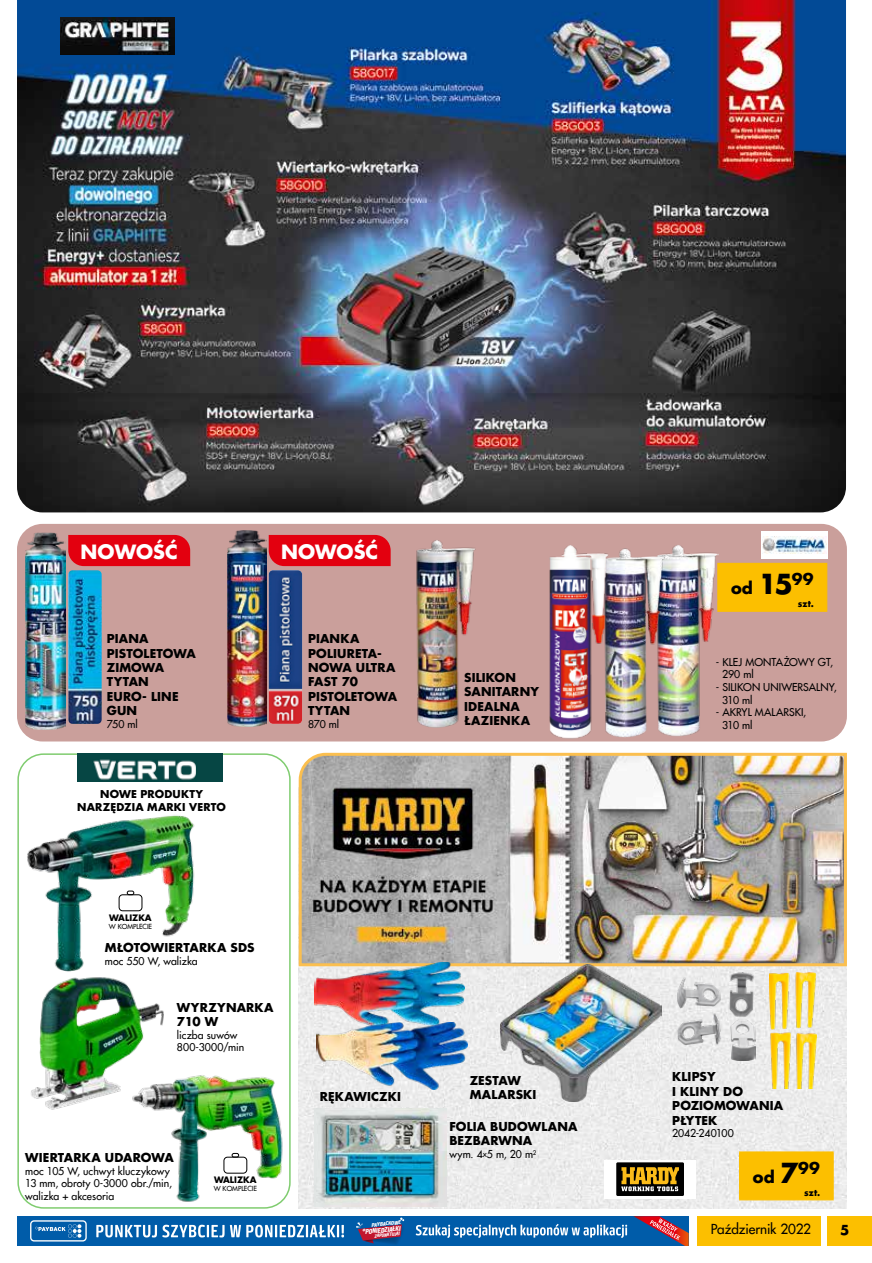
<style>
.page{position:relative;width:872px;height:1263px;background:#fff}
.page>*{position:absolute;margin:0;border:0;box-sizing:border-box;transform-origin:0 0}
.t1{font:700 19.2px "Futura Pl";color:#fff}
.t2{font:700 16.2px "Futura Pl";color:#000}
.t3{font:13.5px "Futura Pl";letter-spacing:-.01em;color:#000}
.t4{font:700 13.5px "Futura Pl";color:#000}
.t5{font:700 12px/14.4px "Futura Pl";letter-spacing:.01em;color:#000}
.t6{font:700 10.65px/12.8px "Futura Pl";letter-spacing:.02em;color:#000;text-align:center}
.t7{font:10.5px/12.6px "Futura Pl";letter-spacing:.005em;color:#000}
.t8{font:700 9px "Futura Pl";letter-spacing:.02em;color:#000}
.t9{font:700 8.7px "Futura Pl";color:#000}
.t10{font:italic 700 6.9px "PAYBACK";color:#fff}
.t11{font:6.75px "Futura Pl";color:#000}
.t12{font:italic 700 5.4px "PAYBACK";color:#fff;scale:1.11 1}
.t13{font:italic 700 4.8px "PAYBACK";color:#fff}
.s1{font-size:27px}
.s2{font-size:8.4px}
</style>
<div class="page">
<div style="left:17px;top:524px;width:830px;height:217px;background:#ca9f9b;border-radius:26px"></div>
<img style="left:299px;top:968px;width:547px;height:241px">
<div style="left:17px;top:753px;width:274px;height:456px;border:2px solid #7fcc6f;border-radius:26px"></div>
<img style="left:227px;top:531px;width:40px;height:195px">
<img style="left:416px;top:540px;width:60px;height:188px">
<img style="left:669px;top:545px;width:49px;height:191px">
<img style="left:298px;top:752px;width:549px;height:216px">
<img style="left:314px;top:1108px;width:132px;height:98px">
<img style="left:314px;top:962px;width:151px;height:64px">
<img style="left:317px;top:1022px;width:150px;height:67px">
<img style="left:501px;top:965px;width:160px;height:136px">
<img style="left:769px;top:972px;width:47px;height:117px">
<img style="left:677px;top:972px;width:78px;height:88px">
<img style="left:129px;top:1056px;width:162px;height:153px">
<img style="left:31px;top:984px;width:136px;height:130px">
<img style="left:77px;top:753px;width:145px;height:29px">
<img style="left:27px;top:815px;width:168px;height:169px">
<img style="left:17px;top:0;width:829px;height:512px">
<img style="left:60px;top:17px;width:114px;height:38px">
<img style="left:68px;top:570px;width:34px;height:154px">
<img style="left:269px;top:570px;width:33px;height:154px">
<img style="left:610px;top:548px;width:59px;height:189px">
<img style="left:549px;top:545px;width:61px;height:194px">
<img style="left:26px;top:532px;width:39px;height:197px">
<div style="left:604px;top:1160px;width:92px;height:38px;background:#fff"></div>
<div style="left:616px;top:1162px;width:68px;height:34px;background:#000"></div>
<svg style="left:621px;top:1167px;width:58px;height:24px"></svg>
<div style="left:761px;top:531px;width:66px;height:28px;background:#fff"></div>
<img style="left:762px;top:536px;width:64px;height:17px">
<hr style="left:739px;top:1151px;width:94px;height:1px;background:#fcbf00">
<div style="left:739px;top:1152px;width:94px;height:47px;background:#fcbf00"></div>
<hr style="left:739px;top:1199px;width:94px;height:1px;background:#fcbf00">
<div style="left:717px;top:563px;width:110px;height:48px;background:#fcbf00"></div>
<hr style="left:717px;top:611px;width:110px;height:1px;background:#fcbf00">
<div style="left:224px;top:1157px;width:23px;height:16px;border:1px solid #000;border-radius:4px"></div>
<svg style="left:232px;top:1153px;width:7px;height:4px"></svg>
<div style="left:119px;top:894px;width:23px;height:17px;border:1px solid #000;border-radius:4px"></div>
<svg style="left:127px;top:891px;width:7px;height:4px"></svg>
<div style="left:68px;top:535px;width:122px;height:31px;background:#e3000f"></div>
<div style="left:269px;top:535px;width:122px;height:31px;background:#e3000f"></div>
<div style="left:697px;top:1216px;width:123px;height:30px;background:#fcbf00"></div>
<div style="left:827px;top:1216px;width:45px;height:30px;background:#fcbf00"></div>
<div style="left:17px;top:1216px;width:671px;height:30px;background:#005ca9"></div>
<svg style="left:356px;top:1218px;width:49px;height:26px"></svg>
<svg style="left:416px;top:1224px;width:211px;height:14px"></svg>
<svg style="left:96px;top:1225px;width:248px;height:12px"></svg>
<svg style="left:633px;top:1216px;width:55px;height:30px"></svg>
<svg style="left:35px;top:1224px;width:46px;height:14px"></svg>
<div style="left:30px;top:1220px;width:57px;height:21px;border:1px solid #fff;border-radius:3px"></div>
<h1 class="t1" style="left:81px;top:539px;width:99px">NOWOŚĆ</h1>
<h1 class="t1" style="left:281px;top:539px;width:99px">NOWOŚĆ</h1>
<p class="t5" style="left:107px;top:631px;width:90px">PIANA<br>PISTOLETOWA<br>ZIMOWA<br>TYTAN<br>EURO- LINE<br>GUN</p>
<p class="t7" style="left:107px;top:718px;width:33px">750 ml</p>
<p class="t6" style="left:77px;top:788px;width:150px">NOWE PRODUKTY<br>NARZĘDZIA MARKI VERTO</p>
<p class="t5" style="left:308px;top:631px;width:90px">PIANKA<br>POLIURETA-<br>NOWA ULTRA<br>FAST 70<br>PISTOLETOWA<br>TYTAN</p>
<p class="t7" style="left:308px;top:718px;width:33px">870 ml</p>
<p class="t9" style="left:109px;top:912px;width:44px">WALIZKA</p>
<p class="t11" style="left:109px;top:922px;width:45px">W KOMPLECIE</p>
<p class="t5" style="left:105px;top:940px;width:151px">MŁOTOWIERTARKA SDS</p>
<p class="t7" style="left:105px;top:954px;width:94px">moc 550 W, walizka</p>
<p class="t5" style="left:177px;top:1000px;width:98px">WYRZYNARKA<br>710 W</p>
<p class="t7" style="left:177px;top:1028px;width:69px">liczba suwów<br>800-3000/min</p>
<p class="t5" style="left:25px;top:1150px;width:150px">WIERTARKA UDAROWA</p>
<p class="t7" style="left:25px;top:1164px;width:148px">moc 105 W, uchwyt kluczykowy<br>13 mm, obroty 0-3000 obr./min, walizka + akcesoria</p>
<p class="t9" style="left:214px;top:1174px;width:44px">WALIZKA</p>
<p class="t11" style="left:214px;top:1185px;width:45px">W KOMPLECIE</p>
<p class="t5" style="left:320px;top:1089px;width:83px">RĘKAWICZKI</p>
<p class="t5" style="left:464px;top:670px;width:76px">SILIKON<br>SANITARNY<br>IDEALNA<br>ŁAZIENKA</p>
<h2 class="t2" style="left:731px;top:577px;width:84px">od <span class="s1">15</span><sup>99</sup></h2>
<p class="t8" style="left:797px;top:597px;width:18px">szt.</p>
<p class="t7" style="left:722px;top:656px;width:112px;text-indent:-6px">- KLEJ MONTAŻOWY GT,<br>290 ml</p>
<p class="t7" style="left:722px;top:681px;width:116px;text-indent:-6px">- SILIKON UNIWERSALNY,<br>310 ml</p>
<p class="t7" style="left:722px;top:706px;width:86px;text-indent:-6px">- AKRYL MALARSKI,<br>310 ml</p>
<p class="t5" style="left:470px;top:1073px;width:68px">ZESTAW<br>MALARSKI</p>
<p class="t5" style="left:672px;top:1069px;width:112px">KLIPSY<br>I KLINY DO<br>POZIOMOWANIA<br>PŁYTEK</p>
<p class="t7" style="left:672px;top:1127px;width:63px">2042-240100</p>
<p class="t5" style="left:449px;top:1119px;width:129px">FOLIA BUDOWLANA<br>BEZBARWNA</p>
<p class="t7" style="left:449px;top:1148px;width:89px">wym. 4<span class="s2">x</span>5 m, 20 m<sup>2</sup></p>
<h2 class="t2" style="left:753px;top:1166px;width:68px">od <span class="s1">7</span><sup>99</sup></h2>
<p class="t8" style="left:804px;top:1186px;width:18px">szt.</p>
<p class="t12" style="left:371px;top:1222px;width:28px;rotate:-6deg">PAYBACKOWE</p>
<p class="t13" style="left:374px;top:1233px;width:27px;rotate:-6deg">ZAPUNKTUJĄ!</p>
<p class="t10" style="left:361px;top:1228px;width:40px;rotate:-6deg">°PONIEDZIAŁKI</p>
<p class="t3" style="left:711px;top:1220px;width:102px">Październik 2022</p>
<p class="t4" style="left:840px;top:1220px;width:11px">5</p>
</div>
